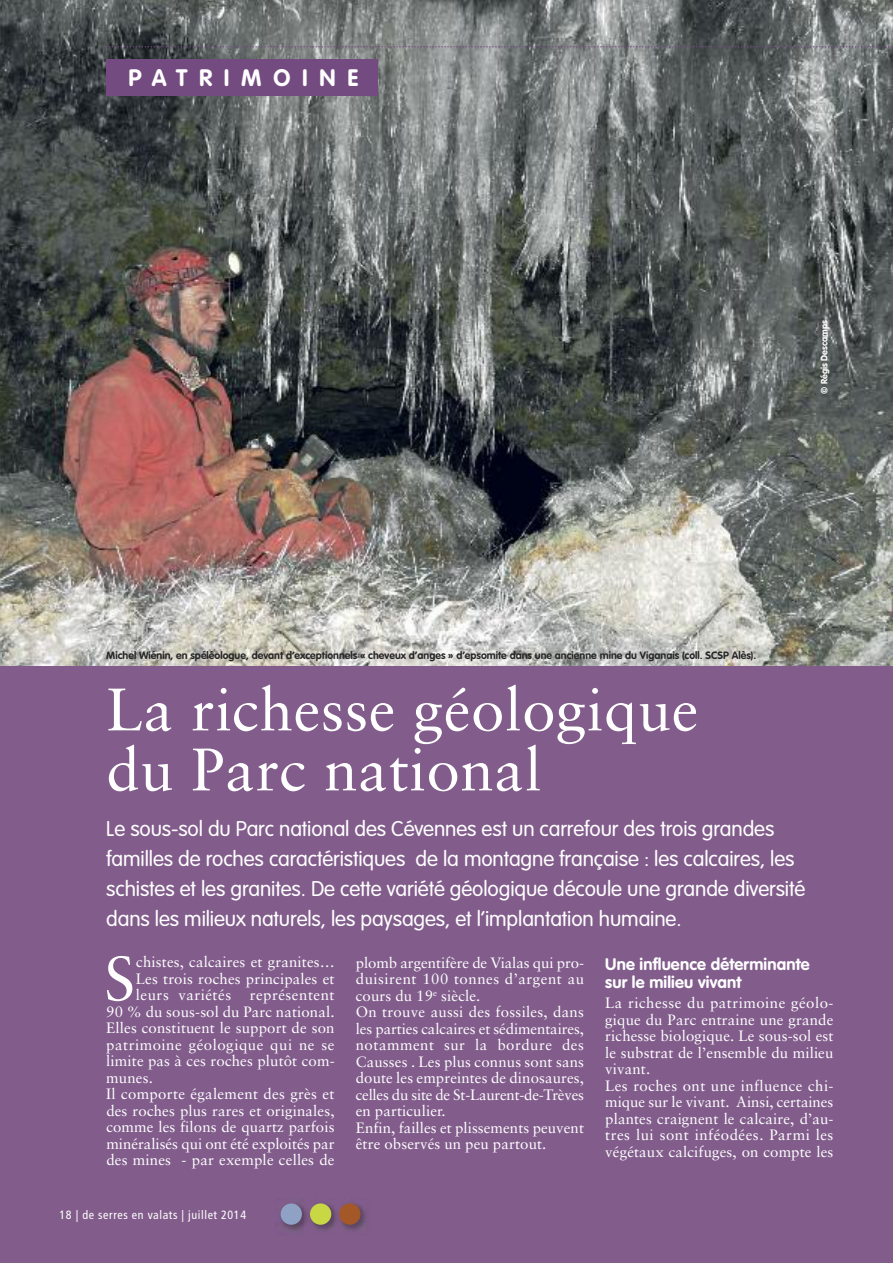
<style>
.page{position:relative;width:893px;height:1263px;background:#825d8c}
.page>*{position:absolute;margin:0;border:0;box-sizing:border-box;transform-origin:0 0}
.t1{font:62.25px "Sabon";color:#fff}
.t2{font:60px/60px "Sabon";letter-spacing:.01em;color:#fff}
.t3{font:700 23.55px "VAG Rounded";letter-spacing:.5em;color:#fff}
.t4{font:300 21px/30px "VAG Rounded";letter-spacing:-.005em;color:#fff}
.t5{font:700 16.5px/18px "VAG Rounded";letter-spacing:.01em;color:#fff}
.t6{font:15px/16.5px "Sabon";letter-spacing:.01em;color:#fff}
.t7{font:15px "Sabon";letter-spacing:.035em;color:#fff}
.t8{font:condensed 12px "Frutiger LT Std";letter-spacing:.05em;color:#fff}
.t9{font:700 10.5px "VAG Rounded";color:#272627}
.t10{font:700 9px "VAG Rounded";color:#fff}
</style>
<div class="page">
<img style="left:280px;top:1203px;width:86px;height:28px">
<div style="left:281px;top:1203px;width:21px;height:22px;background:#8fa1c5;border-radius:50%"></div>
<div style="left:310px;top:1203px;width:21px;height:22px;background:#c8d845;border-radius:50%"></div>
<div style="left:339px;top:1203px;width:21px;height:22px;background:#a45827;border-radius:50%"></div>
<img style="left:0;top:0;width:893px;height:666px">
<div style="left:106px;top:60px;width:272px;height:36px;background:#744b80"></div>
<svg style="left:106px;top:46px;width:786px;height:2px;background:#6f6976"></svg>
<h3 class="t3" style="left:129px;top:68px;width:231px">PATRIMOINE</h3>
<p class="t10" style="left:821px;top:394px;width:75px;rotate:-90deg">© Régis Descamps</p>
<p class="t9" style="left:106px;top:651px;width:651px">Michel Wiénin, en spéléologue, devant d’exceptionnels « cheveux d’anges » d’epsomite dans une ancienne mine du Viganais (coll. SCSP Alès).</p>
<h2 class="t2" style="left:106px;top:684px;width:594px">La richesse géologique du Parc national</h2>
<p class="t4" style="left:106px;top:815px;width:701px">Le sous-sol du Parc national des Cévennes est un carrefour des trois grandes familles de roches caractéristiques de la montagne française : les calcaires, les schistes et les granites. De cette variété géologique découle une grande diversité dans les milieux naturels, les paysages, et l’implantation humaine.</p>
<h1 class="t1" style="left:104px;top:953px;width:33px">S</h1>
<p class="t6" style="left:136px;top:955px;width:200px">chistes, calcaires et granites…</p>
<p class="t6" style="left:356px;top:955px;width:230px">plomb argentifère de Vialas qui pro&shy;duisirent 100 tonnes d’argent au cours du 19<sup>e</sup> siècle.<br>On trouve aussi des fossiles, dans les parties calcaires et sédimentaires, notamment sur la bordure des<br>Causses . Les plus connus sont sans doute les empreintes de dinosaures, celles du site de St-Laurent-de-Trèves en particulier.<br>Enfin, failles et plissements peuvent être observés un peu partout.</p>
<p class="t5" style="left:605px;top:956px;width:206px">Une influence déterminante sur le milieu vivant</p>
<p class="t6" style="left:136px;top:971px;width:200px">Les trois roches principales et</p>
<p class="t7" style="left:136px;top:989px;width:200px">leurs variétés représentent</p>
<p class="t6" style="left:106px;top:1004px;width:230px">90 % du sous-sol du Parc national.</p>
<p class="t6" style="left:106px;top:1021px;width:230px">Elles constituent le support de son</p>
<p class="t7" style="left:106px;top:1038px;width:230px">patrimoine géologique qui ne se</p>
<p class="t6" style="left:106px;top:1054px;width:230px">limite pas à ces roches plutôt com-</p>
<p class="t6" style="left:106px;top:1070px;width:48px">munes.</p>
<p class="t6" style="left:106px;top:1087px;width:230px">Il comporte également des grès et</p>
<p class="t6" style="left:106px;top:1103px;width:230px">des roches plus rares et originales,</p>
<p class="t6" style="left:106px;top:1120px;width:230px">comme les filons de quartz parfois</p>
<p class="t6" style="left:106px;top:1136px;width:230px">minéralisés qui ont été exploités par</p>
<p class="t6" style="left:106px;top:1153px;width:230px">des mines - par exemple celles de</p>
<p class="t6" style="left:605px;top:996px;width:230px">La richesse du patrimoine géolo&shy;gique du Parc entraine une grande richesse biologique. Le sous-sol est le substrat de l’ensemble du milieu vivant.<br>Les roches ont une influence chi&shy;mique sur le vivant. Ainsi, certaines plantes craignent le calcaire, d’au&shy;tres lui sont inféodées. Parmi les végétaux calcifuges, on compte les</p>
<p class="t8" style="left:60px;top:1210px;width:188px">18 | de serres en valats | juillet 2014</p>
</div>
